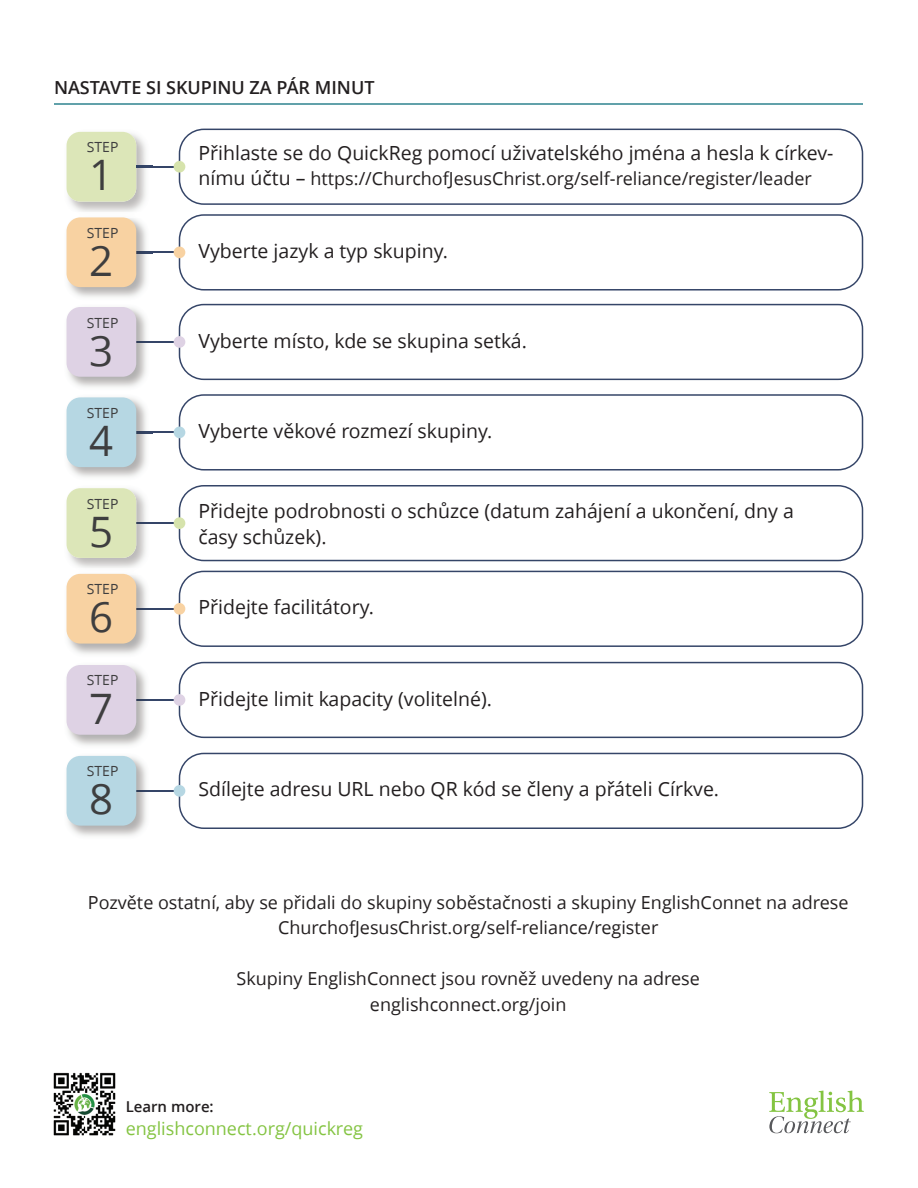
<style>
.page{position:relative;width:918px;height:1188px;background:#fff}
.page>*{position:absolute;margin:0;border:0;box-sizing:border-box;transform-origin:0 0}
.t1{font:42px "Zoramlds Lat";color:#3e3e3f}
.t2{font:19.5px/25.5px "Zoramlds Lat";color:#231f20}
.t3{font:18px "Zoramlds Lat";color:#231f20}
.t4{font:18px "Zoramlds Lat";color:#84c442}
.t5{font:600 18px "Zoramlds Lat";color:#231f20}
.t6{font:600 15px "Zoramlds Lat";color:#231f20}
.t7{font:13.95px "Zoramlds Lat";color:#3e3e3f}
.s1{font-size:19.5px}
</style>
<div class="page">
<svg style="left:769px;top:1091px;width:95px;height:42px"></svg>
<img style="left:53px;top:1072px;width:63px;height:64px">
<hr style="left:54px;top:103px;width:809px;height:1px;background:#61a1aa">
<img style="left:66px;top:131px;width:87px;height:81px">
<div style="left:67px;top:132px;width:69px;height:70px;background:#dce6b8;border-radius:14px"></div>
<svg style="left:179px;top:129px;width:684px;height:76px"></svg>
<svg style="left:136px;top:166px;width:38px;height:1px"></svg>
<div style="left:174px;top:161px;width:11px;height:12px;background:#d6e3ac;border-radius:50%"></div>
<svg style="left:179px;top:214px;width:684px;height:77px"></svg>
<div style="left:174px;top:247px;width:11px;height:11px;background:#f8d2a2;border-radius:50%"></div>
<img style="left:66px;top:218px;width:87px;height:350px">
<svg style="left:136px;top:252px;width:38px;height:1px"></svg>
<div style="left:67px;top:217px;width:69px;height:70px;background:#f8d2a2;border-radius:14px"></div>
<hr style="left:153px;top:341px;width:26px;height:2px;background:#354568">
<svg style="left:179px;top:304px;width:684px;height:76px"></svg>
<div style="left:174px;top:336px;width:11px;height:12px;background:#ded2e4;border-radius:50%"></div>
<img style="left:66px;top:302px;width:87px;height:1px">
<svg style="left:136px;top:341px;width:17px;height:2px"></svg>
<div style="left:67px;top:307px;width:69px;height:70px;background:#ded2e4;border-radius:14px"></div>
<svg style="left:179px;top:394px;width:684px;height:77px"></svg>
<div style="left:174px;top:427px;width:11px;height:11px;background:#b6d7e3;border-radius:50%"></div>
<img style="left:66px;top:392px;width:87px;height:1px">
<svg style="left:136px;top:432px;width:38px;height:1px"></svg>
<div style="left:67px;top:397px;width:69px;height:70px;background:#b6d7e3;border-radius:14px"></div>
<hr style="left:153px;top:522px;width:26px;height:2px;background:#354568">
<svg style="left:179px;top:485px;width:684px;height:76px"></svg>
<div style="left:174px;top:517px;width:11px;height:12px;background:#d6e3ac;border-radius:50%"></div>
<img style="left:66px;top:483px;width:87px;height:1px">
<svg style="left:136px;top:522px;width:17px;height:2px"></svg>
<div style="left:67px;top:488px;width:69px;height:70px;background:#dce6b8;border-radius:14px"></div>
<hr style="left:153px;top:608px;width:26px;height:2px;background:#354568">
<svg style="left:179px;top:571px;width:684px;height:76px"></svg>
<div style="left:174px;top:603px;width:11px;height:12px;background:#f8d2a2;border-radius:50%"></div>
<img style="left:66px;top:574px;width:80px;height:262px">
<svg style="left:136px;top:608px;width:17px;height:2px"></svg>
<div style="left:67px;top:574px;width:69px;height:70px;background:#f8d2a2;border-radius:14px"></div>
<hr style="left:153px;top:699px;width:26px;height:2px;background:#354568">
<svg style="left:179px;top:662px;width:684px;height:76px"></svg>
<div style="left:174px;top:694px;width:11px;height:12px;background:#ded2e4;border-radius:50%"></div>
<svg style="left:136px;top:699px;width:17px;height:2px"></svg>
<div style="left:67px;top:665px;width:69px;height:70px;background:#ded2e4;border-radius:14px"></div>
<hr style="left:153px;top:790px;width:26px;height:2px;background:#354568">
<svg style="left:179px;top:753px;width:684px;height:76px"></svg>
<div style="left:174px;top:785px;width:11px;height:12px;background:#b6d7e3;border-radius:50%"></div>
<svg style="left:136px;top:790px;width:17px;height:2px"></svg>
<div style="left:67px;top:756px;width:69px;height:70px;background:#b6d7e3;border-radius:14px"></div>
<p class="t5" style="left:54px;top:74px;width:322px">NASTAVTE SI SKUPINU ZA PÁR MINUT</p>
<p class="t7" style="left:87px;top:137px;width:33px">STEP</p>
<h1 class="t1" style="left:89px;top:144px;width:26px">1</h1>
<p class="t7" style="left:87px;top:223px;width:33px">STEP</p>
<h1 class="t1" style="left:89px;top:230px;width:26px">2</h1>
<p class="t7" style="left:87px;top:312px;width:33px">STEP</p>
<h1 class="t1" style="left:89px;top:320px;width:26px">3</h1>
<p class="t7" style="left:87px;top:403px;width:33px">STEP</p>
<h1 class="t1" style="left:89px;top:410px;width:26px">4</h1>
<p class="t7" style="left:87px;top:493px;width:33px">STEP</p>
<h1 class="t1" style="left:89px;top:501px;width:26px">5</h1>
<p class="t7" style="left:87px;top:579px;width:33px">STEP</p>
<h1 class="t1" style="left:89px;top:586px;width:26px">6</h1>
<p class="t7" style="left:87px;top:670px;width:33px">STEP</p>
<h1 class="t1" style="left:89px;top:678px;width:26px">7</h1>
<p class="t7" style="left:87px;top:761px;width:33px">STEP</p>
<h1 class="t1" style="left:89px;top:768px;width:26px">8</h1>
<p class="t2" style="left:198px;top:140px;width:637px">Přihlaste se do QuickReg pomocí uživatelského jména a hesla k církev-</p>
<p class="t3" style="left:198px;top:165px;width:615px"><span class="s1">nímu účtu –</span> https://ChurchofJesusChrist.org/self-reliance/register/leader</p>
<p class="t2" style="left:198px;top:238px;width:251px">Vyberte jazyk a typ skupiny.</p>
<p class="t2" style="left:198px;top:328px;width:330px">Vyberte místo, kde se skupina setká.</p>
<p class="t2" style="left:198px;top:418px;width:295px">Vyberte věkové rozmezí skupiny.</p>
<p class="t2" style="left:198px;top:499px;width:597px">Přidejte podrobnosti o schůzce (datum zahájení a ukončení, dny a časy schůzek).</p>
<p class="t2" style="left:198px;top:594px;width:177px">Přidejte facilitátory.</p>
<p class="t2" style="left:198px;top:686px;width:295px">Přidejte limit kapacity (volitelné).</p>
<p class="t2" style="left:198px;top:776px;width:522px">Sdílejte adresu URL nebo QR kód se členy a přáteli Církve.</p>
<p class="t3" style="left:88px;top:889px;width:762px">Pozvěte ostatní, aby se přidali do skupiny soběstačnosti a skupiny EnglishConnet na adrese</p>
<p class="t3" style="left:278px;top:915px;width:382px">ChurchofJesusChrist.org/self-reliance/register</p>
<p class="t3" style="left:237px;top:966px;width:465px">Skupiny EnglishConnect jsou rovněž uvedeny na adrese</p>
<p class="t3" style="left:370px;top:991px;width:198px">englishconnect.org/join</p>
<p class="t6" style="left:126px;top:1096px;width:89px">Learn more:</p>
<p class="t4" style="left:126px;top:1115px;width:239px">englishconnect.org/quickreg</p>
</div>
